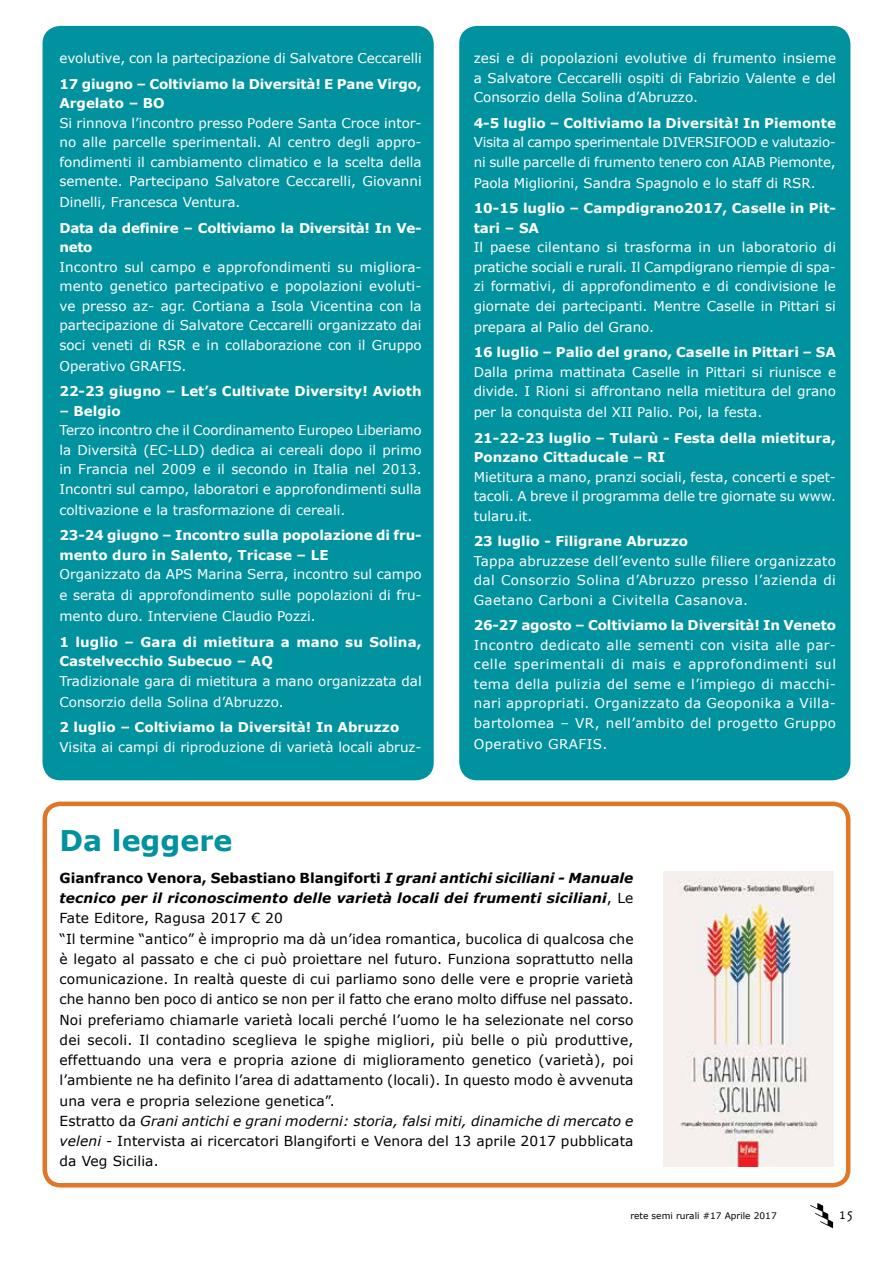
<style>
.page{position:relative;width:893px;height:1263px;background:#fff}
.page>*{position:absolute;margin:0;border:0;box-sizing:border-box;transform-origin:0 0}
.t1{font:700 28.5px "Verdana";color:#00929e}
.t2{font:300 16.5px "Csuni OTF";color:#000}
.t3{font:13.8px/20.2px "Verdana";letter-spacing:.01em;color:#000}
.t4{font:13.5px/19.5px "Verdana";color:#fff;text-align:justify}
.t5{font:700 13.5px/19.5px "Verdana";color:#fff}
.t6{font:13.5px/19.5px "Verdana";letter-spacing:-.02em;color:#fff}
.t7{font:700 13.5px/19.5px "Verdana";letter-spacing:-.02em;color:#fff}
.t8{font:13.5px "Verdana";letter-spacing:.03em;color:#fff}
.t9{font:9px "Verdana";color:#000}
.s1{font-weight:700}
.s2{font-weight:700;font-style:italic}
.s3{font-style:italic}
</style>
<div class="page">
<img style="left:810px;top:1203px;width:24px;height:26px">
<div style="left:459px;top:26px;width:391px;height:754px;background:#00929e;border-radius:18px"></div>
<div style="left:43px;top:26px;width:391px;height:754px;background:#00929e;border-radius:18px"></div>
<div style="left:43px;top:801px;width:807px;height:386px;border:4px solid #e17726;border-radius:16px"></div>
<img style="left:663px;top:872px;width:170px;height:295px">
<p class="t4" style="left:59px;top:49px;width:364px">evolutive, con la partecipazione di Salvatore Ceccarelli</p>
<p class="t5" style="left:59px;top:74px;width:364px">17 giugno – Coltiviamo la Diversità! E Pane Virgo,<br>Argelato – BO</p>
<p class="t4" style="left:59px;top:113px;width:364px">Si rinnova l’incontro presso Podere Santa Croce intor&shy;no alle parcelle sperimentali. Al centro degli appro&shy;fondimenti il cambiamento climatico e la scelta della semente. Partecipano Salvatore Ceccarelli, Giovanni</p>
<p class="t4" style="left:59px;top:193px;width:182px">Dinelli, Francesca Ventura.</p>
<p class="t7" style="left:59px;top:218px;width:364px">Data da definire – Coltiviamo la Diversità! In Ve&shy;neto</p>
<p class="t4" style="left:59px;top:257px;width:364px">Incontro sul campo e approfondimenti su migliora&shy;mento genetico partecipativo e popolazioni evoluti&shy;ve presso az- agr. Cortiana a Isola Vicentina con la partecipazione di Salvatore Ceccarelli organizzato dai soci veneti di RSR e in collaborazione con il Gruppo</p>
<p class="t4" style="left:59px;top:356px;width:129px">Operativo GRAFIS.</p>
<p class="t5" style="left:59px;top:381px;width:364px">22-23 giugno – Let’s Cultivate Diversity! Avioth</p>
<p class="t5" style="left:59px;top:401px;width:63px">– Belgio</p>
<p class="t4" style="left:59px;top:421px;width:364px">Terzo incontro che il Coordinamento Europeo Liberiamo la Diversità (EC-LLD) dedica ai cereali dopo il primo in Francia nel 2009 e il secondo in Italia nel 2013.<br>Incontri sul campo, laboratori e approfondimenti sulla</p>
<p class="t4" style="left:59px;top:500px;width:287px">coltivazione e la trasformazione di cereali.</p>
<p class="t5" style="left:59px;top:525px;width:364px">23-24 giugno – Incontro sulla popolazione di fru&shy;mento duro in Salento, Tricase – LE</p>
<p class="t4" style="left:59px;top:564px;width:364px;line-height:21px">Organizzato da APS Marina Serra, incontro sul campo e serata di approfondimento sulle popolazioni di fru&shy;mento duro. Interviene Claudio Pozzi.</p>
<p class="t5" style="left:59px;top:632px;width:364px">1 luglio – Gara di mietitura a mano su Solina,<br>Castelvecchio Subecuo – AQ</p>
<p class="t4" style="left:59px;top:670px;width:364px;line-height:21px">Tradizionale gara di mietitura a mano organizzata dal<br>Consorzio della Solina d’Abruzzo.</p>
<p class="t5" style="left:59px;top:717px;width:341px">2 luglio – Coltiviamo la Diversità! In Abruzzo</p>
<p class="t4" style="left:59px;top:737px;width:364px">Visita ai campi di riproduzione di varietà locali abruz-</p>
<p class="t4" style="left:474px;top:49px;width:364px">zesi e di popolazioni evolutive di frumento insieme a Salvatore Ceccarelli ospiti di Fabrizio Valente e del Consorzio della Solina d’Abruzzo.</p>
<p class="t5" style="left:474px;top:113px;width:364px">4-5 luglio – Coltiviamo la Diversità! In Piemonte</p>
<p class="t6" style="left:474px;top:133px;width:364px">Visita al campo sperimentale DIVERSIFOOD e valutazio&shy;ni sulle parcelle di frumento tenero con AIAB Piemonte,</p>
<p class="t4" style="left:474px;top:173px;width:343px">Paola Migliorini, Sandra Spagnolo e lo staff di RSR.</p>
<p class="t5" style="left:474px;top:199px;width:364px">10-15 luglio – Campdigrano2017, Caselle in Pit&shy;tari – SA</p>
<p class="t4" style="left:474px;top:238px;width:364px">Il paese cilentano si trasforma in un laboratorio di pratiche sociali e rurali. Il Campdigrano riempie di spa&shy;zi formativi, di approfondimento e di condivisione le giornate dei partecipanti. Mentre Caselle in Pittari si</p>
<p class="t4" style="left:474px;top:317px;width:182px">prepara al Palio del Grano.</p>
<p class="t5" style="left:474px;top:343px;width:364px">16 luglio – Palio del grano, Caselle in Pittari – SA</p>
<p class="t4" style="left:474px;top:362px;width:364px">Dalla prima mattinata Caselle in Pittari si riunisce e divide. I Rioni si affrontano nella mietitura del grano</p>
<p class="t4" style="left:474px;top:403px;width:290px">per la conquista del XII Palio. Poi, la festa.</p>
<p class="t5" style="left:474px;top:428px;width:364px">21-22-23 luglio – Tularù - Festa della mietitura,<br>Ponzano Cittaducale – RI</p>
<p class="t4" style="left:474px;top:467px;width:364px">Mietitura a mano, pranzi sociali, festa, concerti e spet&shy;tacoli. A breve il programma delle tre giornate su www. tularu.it.</p>
<p class="t5" style="left:474px;top:532px;width:216px">23 luglio - Filigrane Abruzzo</p>
<p class="t4" style="left:474px;top:551px;width:364px">Tappa abruzzese dell’evento sulle filiere organizzato dal Consorzio Solina d’Abruzzo presso l’azienda di Gaetano Carboni a Civitella Casanova.</p>
<p class="t5" style="left:474px;top:616px;width:364px">26-27 agosto – Coltiviamo la Diversità! In Veneto</p>
<p class="t4" style="left:474px;top:635px;width:364px">Incontro dedicato alle sementi con visita alle par&shy;celle sperimentali di mais e approfondimenti sul tema della pulizia del seme e l’impiego di macchi&shy;nari appropriati. Organizzato da Geoponika a Villa&shy;bartolomea – VR, nell’ambito del progetto Gruppo</p>
<p class="t8" style="left:474px;top:735px;width:135px">Operativo GRAFIS.</p>
<h1 class="t1" style="left:60px;top:822px;width:174px">Da leggere</h1>
<p class="t3" style="left:60px;top:868px;width:576px"><span class="s1">Gianfranco Venora, Sebastiano Blangiforti</span> <span class="s2">I grani antichi siciliani - Manuale tecnico per il riconoscimento delle varietà locali dei frumenti siciliani</span>, Le Fate Editore, Ragusa 2017 € 20<br>“Il termine “antico” è improprio ma dà un’idea romantica, bucolica di qualcosa che è legato al passato e che ci può proiettare nel futuro. Funziona soprattutto nella comunicazione. In realtà queste di cui parliamo sono delle vere e proprie varietà che hanno ben poco di antico se non per il fatto che erano molto diffuse nel passato.<br>Noi preferiamo chiamarle varietà locali perché l’uomo le ha selezionate nel corso dei secoli. Il contadino sceglieva le spighe migliori, più belle o più produttive, effettuando una vera e propria azione di miglioramento genetico (varietà), poi l’ambiente ne ha definito l’area di adattamento (locali). In questo modo è avvenuta una vera e propria selezione genetica”.<br>Estratto da <span class="s3">Grani antichi e grani moderni: storia, falsi miti, dinamiche di mercato e veleni</span> - Intervista ai ricercatori Blangiforti e Venora del 13 aprile 2017 pubblicata da Veg Sicilia.</p>
<p class="t9" style="left:630px;top:1210px;width:148px">rete semi rurali #17 Aprile 2017</p>
<p class="t2" style="left:838px;top:1204px;width:17px">15</p>
</div>
